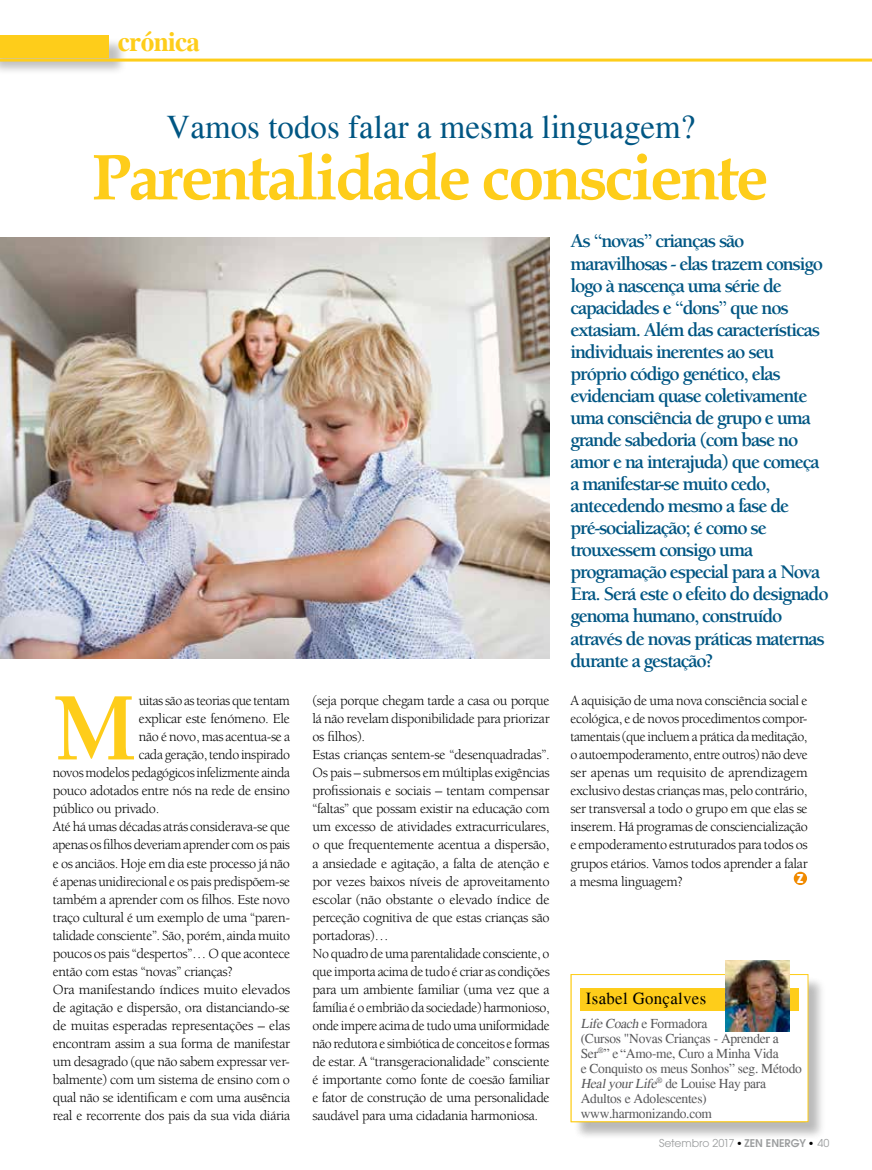
<style>
.page{position:relative;width:872px;height:1170px;background:#fff}
.page>*{position:absolute;margin:0;border:0;box-sizing:border-box;transform-origin:0 0}
.t1{font:700 99.3px "Berkeley";color:#fecd1a}
.t2{font:700 64.8px "Book Antiqua";letter-spacing:-.04em;color:#fecd1a}
.t3{font:33px "Times";color:#005683}
.t4{font:700 27px "Times";letter-spacing:-.02em;color:#fecd1a}
.t5{font:700 19.8px/22px "Berkeley";letter-spacing:-.06em;color:#005683}
.t6{font:16.8px "Times";letter-spacing:.02em;color:#000}
.t7{font:14.25px/18px "Berkeley";letter-spacing:-.025em;color:#000;text-align:justify}
.t8{font:13.5px/15px "Times";letter-spacing:-.02em;color:#58585a}
.t9{font:700 13.5px "Avant Garde Gothic Itc T";color:#fff}
.t10{font:12px "Avant Garde Gothic Itc T";color:#9c9e9f}
.s1{font-style:italic}
.s2{font-family:"Avant Garde";font-weight:600;font-size:10.5px}
</style>
<div class="page">
<div style="left:0;top:37px;width:128px;height:39px;background:#000;opacity:.25"></div>
<div style="left:0;top:35px;width:109px;height:22px;background:#fecd1a"></div>
<hr style="left:0;top:59px;width:872px;height:3px;background:#fecd1a">
<div style="left:573px;top:976px;width:254px;height:164px;background:#000;opacity:.15"></div>
<div style="left:571px;top:974px;width:237px;height:147px;background:#fff"></div>
<div style="left:580px;top:987px;width:218px;height:23px;background:#fecd1a"></div>
<img style="left:725px;top:960px;width:64px;height:71px">
<div style="left:793px;top:871px;width:14px;height:14px;background:#f08a00;border-radius:50%"></div>
<img style="left:0;top:237px;width:549px;height:421px">
<h3 class="t4" style="left:118px;top:25px;width:84px">crónica</h3>
<h3 class="t3" style="left:167px;top:107px;width:530px">Vamos todos falar a mesma linguagem?</h3>
<h2 class="t2" style="left:91px;top:133px;width:678px">Parentalidade consciente</h2>
<h1 class="t1" style="left:53px;top:675px;width:86px">M</h1>
<p class="t7" style="left:139px;top:692px;width:152px">uitas são as teorias que tentam</p>
<p class="t7" style="left:139px;top:710px;width:152px">explicar este fenómeno. Ele</p>
<p class="t7" style="left:139px;top:728px;width:153px">não é novo, mas acentua-se a</p>
<p class="t7" style="left:139px;top:746px;width:153px">cada geração, tendo inspirado</p>
<p class="t7" style="left:53px;top:764px;width:239px">novos modelos pedagógicos infelizmente ainda</p>
<p class="t7" style="left:53px;top:782px;width:239px">pouco adotados entre nós na rede de ensino</p>
<p class="t7" style="left:53px;top:800px;width:108px">público ou privado.</p>
<p class="t7" style="left:53px;top:818px;width:239px">Até há umas décadas atrás considerava-se que</p>
<p class="t7" style="left:53px;top:836px;width:239px">apenas os filhos deveriam aprender com os pais</p>
<p class="t7" style="left:53px;top:854px;width:239px">e os anciãos. Hoje em dia este processo já não</p>
<p class="t7" style="left:53px;top:872px;width:239px">é apenas unidirecional e os pais predispõem-se</p>
<p class="t7" style="left:53px;top:890px;width:239px">também a aprender com os filhos. Este novo</p>
<p class="t7" style="left:53px;top:908px;width:239px">traço cultural é um exemplo de uma “paren-</p>
<p class="t7" style="left:53px;top:926px;width:239px">talidade consciente”. São, porém, ainda muito</p>
<p class="t7" style="left:53px;top:944px;width:239px">poucos os pais “despertos”… O que acontece</p>
<p class="t7" style="left:53px;top:962px;width:181px">então com estas “novas” crianças?</p>
<p class="t7" style="left:53px;top:980px;width:239px">Ora manifestando índices muito elevados</p>
<p class="t7" style="left:53px;top:998px;width:239px">de agitação e dispersão, ora distanciando-se</p>
<p class="t7" style="left:53px;top:1016px;width:239px">de muitas esperadas representações – elas</p>
<p class="t7" style="left:53px;top:1034px;width:239px">encontram assim a sua forma de manifestar</p>
<p class="t7" style="left:53px;top:1052px;width:239px">um desagrado (que não sabem expressar ver-</p>
<p class="t7" style="left:53px;top:1070px;width:239px">balmente) com um sistema de ensino com o</p>
<p class="t7" style="left:53px;top:1088px;width:239px">qual não se identificam e com uma ausência</p>
<p class="t7" style="left:53px;top:1106px;width:239px">real e recorrente dos pais da sua vida diária</p>
<p class="t7" style="left:312px;top:692px;width:239px;text-align:left">(seja porque chegam tarde a casa ou porque lá não revelam disponibilidade para priorizar os filhos).<br>Estas crianças sentem-se “desenquadradas”.<br>Os pais – submersos em múltiplas exigências profissionais e sociais – tentam compensar “faltas” que possam existir na educação com um excesso de atividades extracurriculares, o que frequentemente acentua a dispersão, a ansiedade e agitação, a falta de atenção e por vezes baixos níveis de aproveitamento escolar (não obstante o elevado índice de perceção cognitiva de que estas crianças são portadoras)…<br>No quadro de uma parentalidade consciente, o que importa acima de tudo é criar as condições para um ambiente familiar (uma vez que a família é o embrião da sociedade) harmonioso, onde impere acima de tudo uma uniformidade não redutora e simbiótica de conceitos e formas de estar. A “transgeracionalidade” consciente é importante como fonte de coesão familiar e fator de construção de uma personalidade saudável para uma cidadania harmoniosa.</p>
<p class="t5" style="left:570px;top:230px;width:260px">As “novas” crianças são maravilhosas - elas trazem consigo logo à nascença uma série de capacidades e “dons” que nos extasiam. Além das características individuais inerentes ao seu próprio código genético, elas evidenciam quase coletivamente uma consciência de grupo e uma grande sabedoria (com base no amor e na interajuda) que começa a manifestar-se muito cedo, antecedendo mesmo a fase de pré-socialização; é como se trouxessem consigo uma programação especial para a Nova<br>Era. Será este o efeito do designado genoma humano, construído através de novas práticas maternas durante a gestação?</p>
<p class="t7" style="left:570px;top:692px;width:239px">A aquisição de uma nova consciência social e ecológica, e de novos procedimentos compor&shy;tamentais (que incluem a prática da meditação, o autoempoderamento, entre outros) não deve ser apenas um requisito de aprendizagem exclusivo destas crianças mas, pelo contrário, ser transversal a todo o grupo em que elas se inserem. Há programas de consciencialização e empoderamento estruturados para todos os grupos etários. Vamos todos aprender a falar a mesma linguagem?</p>
<p class="t9" style="left:797px;top:870px;width:8px">Z</p>
<p class="t6" style="left:586px;top:988px;width:122px">Isabel Gonçalves</p>
<p class="t8" style="left:581px;top:1015px;width:223px"><span class="s1">Life Coach</span> e Formadora<br>(Cursos "Novas Crianças - Aprender a<br>Ser<sup>®</sup>” e “Amo-me, Curo a Minha Vida<br>e Conquisto os meus Sonhos” seg. Método<br><span class="s1">HealyourLife</span><sup>®</sup> de Louise Hay para<br>Adultos e Adolescentes) www.harmonizando.com</p>
<p class="t8" style="left:581px;top:1023px;width:214px">Life Coach e Formadora<br>(Cursos “Amo-me, Curo a Minha Vida e<br>Conquisto os meus Sonhos” seg. Método<br>Heal your Life<sup>®</sup> de Louise Hay e Introd. a o <span class="s1">Mindfulness</span>) www.harmonizando.com</p>
<p class="t10" style="left:659px;top:1135px;width:148px">Setembro 2017 <span class="s2">ZEN ENERGY</span></p>
<p class="t10" style="left:817px;top:1135px;width:13px">40</p>
</div>
